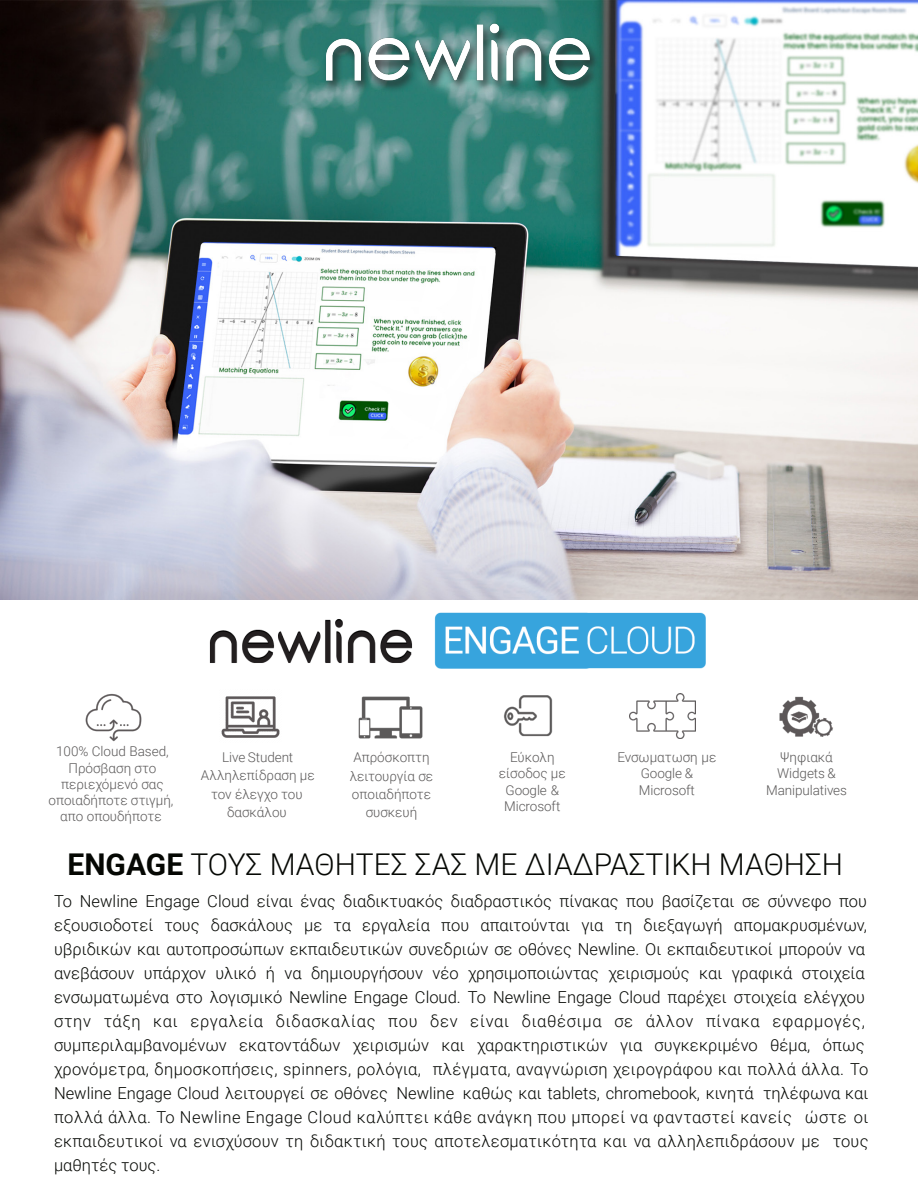
<style>
.page{position:relative;width:918px;height:1188px;background:#fff}
.page>*{position:absolute;margin:0;border:0;box-sizing:border-box;transform-origin:0 0}
.t1{font:300 30px "Roboto";color:#050703}
.t2{font:300 16.5px/24px "Roboto";color:#050703}
.t3{font:300 13.5px/16.2px "Roboto";color:#5b5959;text-align:center}
.s1{font-weight:700}
</style>
<div class="page">
<img style="left:0;top:0;width:918px;height:599px">
<div style="left:322px;top:23px;width:279px;height:70px;background:#231f20;opacity:.75"></div>
<img style="left:326px;top:24px;width:266px;height:57px">
<img style="left:209px;top:612px;width:497px;height:57px">
<img style="left:779px;top:696px;width:54px;height:41px">
<img style="left:630px;top:694px;width:66px;height:44px">
<img style="left:504px;top:695px;width:49px;height:42px">
<img style="left:221px;top:696px;width:59px;height:42px">
<img style="left:85px;top:693px;width:57px;height:49px">
<img style="left:358px;top:696px;width:65px;height:43px">
<p class="t3" style="left:48px;top:744px;width:127px">100% Cloud Based,<br>Πρόσβαση στο περιεχόμενό σας οποιαδήποτε στιγμή, απο οπουδήποτε</p>
<h1 class="t1" style="left:68px;top:847px;width:777px"><span class="s1">ENGAGE</span> ΤΟΥΣ ΜΑΘΗΤΕΣ ΣΑΣ ΜΕ ΔΙΑΔΡΑΣΤΙΚΗ ΜΑΘΗΣΗ</h1>
<p class="t3" style="left:766px;top:750px;width:82px">Ψηφιακά<br>Widgets &amp;<br>Manipulatives</p>
<p class="t3" style="left:350px;top:748px;width:85px;line-height:18.3px">Απρόσκοπτη λειτουργία σε οποιαδήποτε συσκευή</p>
<p class="t3" style="left:499px;top:750px;width:68px">Εύκολη είσοδος με<br>Google &amp;<br>Microsoft</p>
<p class="t3" style="left:201px;top:749px;width:116px;line-height:18.1px">Live Student<br>Αλληλεπίδραση με τον έλεγχο του δασκάλου</p>
<p class="t3" style="left:617px;top:750px;width:101px">Ενσωματωση με<br>Google &amp;<br>Microsoft</p>
<p class="t2" style="left:54px;top:890px;width:816px">Το Newline Engage Cloud είναι ένας διαδικτυακός διαδραστικός πίνακας που βασίζεται σε σύννεφο που εξουσιοδοτεί τους δασκάλους με τα εργαλεία που απαιτούνται για τη διεξαγωγή απομακρυσμένων, υβριδικών και αυτοπροσώπων εκπαιδευτικών συνεδριών σε οθόνες Newline. Οι εκπαιδευτικοί μπορούν να ανεβάσουν υπάρχον υλικό ή να δημιουργήσουν νέο χρησιμοποιώντας χειρισμούς και γραφικά στοιχεία ενσωματωμένα στο λογισμικό Newline Engage Cloud. Το Newline Engage Cloud παρέχει στοιχεία ελέγχου στην τάξη και εργαλεία διδασκαλίας που δεν είναι διαθέσιμα σε άλλον πίνακα εφαρμογές, συμπεριλαμβανομένων εκατοντάδων χειρισμών και χαρακτηριστικών για συγκεκριμένο θέμα, όπως χρονόμετρα, δημοσκοπήσεις, spinners, ρολόγια, πλέγματα, αναγνώριση χειρογράφου και πολλά άλλα. Το Newline Engage Cloud λειτουργεί σε οθόνες Newline καθώς και tablets, chromebook, κινητά τηλέφωνα και πολλά άλλα. Το Newline Engage Cloud καλύπτει κάθε ανάγκη που μπορεί να φανταστεί κανείς ώστε οι εκπαιδευτικοί να ενισχύσουν τη διδακτική τους αποτελεσματικότητα και να αλληλεπιδράσουν με τους μαθητές τους.</p>
</div>
